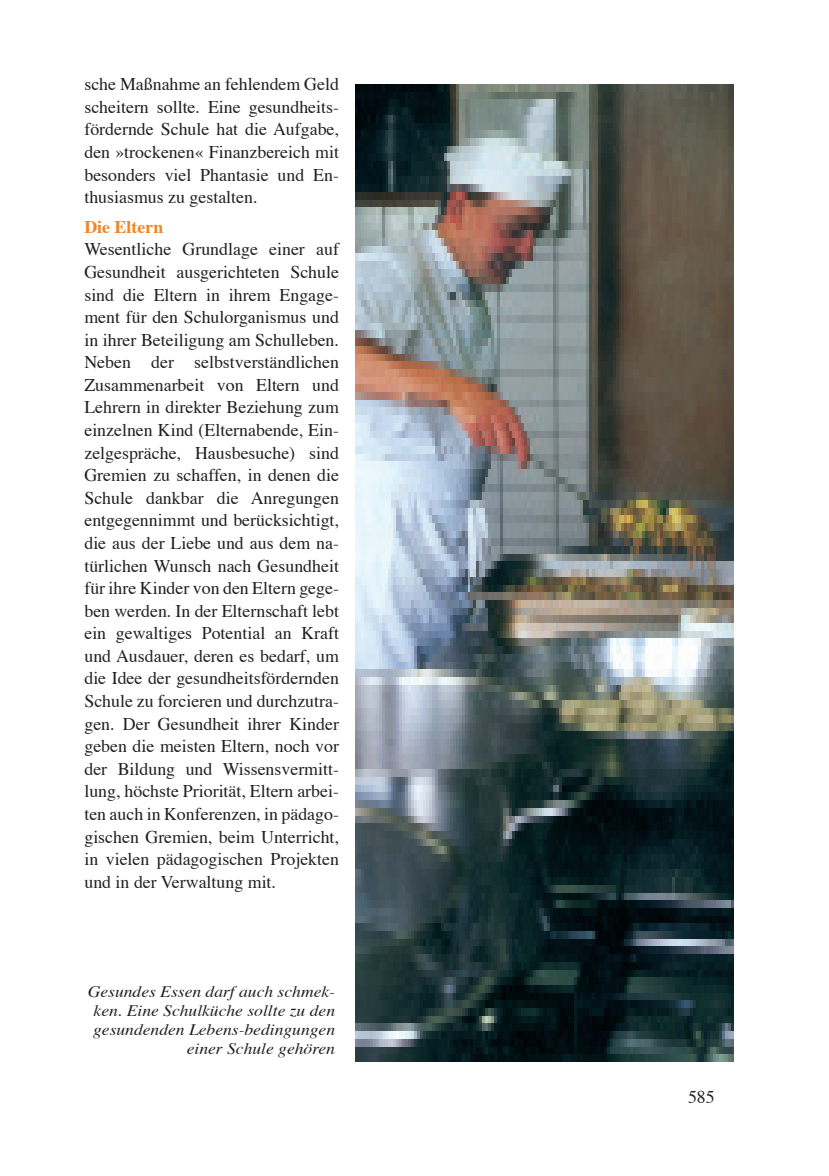
<style>
.page{position:relative;width:829px;height:1176px;background:#fff}
.page>*{position:absolute;margin:0;border:0;box-sizing:border-box;transform-origin:0 0}
.t1{font:17.85px/22.6px "Times";color:#231f20;text-align:justify}
.t2{font:700 17.85px "Times";color:#f58420}
.t3{font:italic 15.92px/19.1px "Times";color:#231f20;text-align:right;scale:1.1 1}
</style>
<div class="page">
<img style="left:355px;top:84px;width:378px;height:978px">
<p class="t1" style="left:84px;top:71px;width:256px">sche Maßnahme an fehlendem Geld scheitern sollte. Eine gesundheits&shy;fördernde Schule hat die Aufgabe, den »trockenen« Finanzbereich mit besonders viel Phantasie und En&shy;thusiasmus zu gestalten.</p>
<p class="t2" style="left:84px;top:210px;width:80px">Die Eltern</p>
<p class="t1" style="left:84px;top:236px;width:256px">Wesentliche Grundlage einer auf Gesundheit ausgerichteten Schule sind die Eltern in ihrem Engage&shy;ment für den Schulorganismus und in ihrer Beteiligung am Schulleben.<br>Neben der selbstverständlichen Zusammenarbeit von Eltern und Lehrern in direkter Beziehung zum einzelnen Kind (Elternabende, Ein&shy;zelgespräche, Hausbesuche) sind Gremien zu schaffen, in denen die Schule dankbar die Anregungen entgegennimmt und berücksichtigt, die aus der Liebe und aus dem na&shy;türlichen Wunsch nach Gesundheit für ihre Kinder von den Eltern gege&shy;ben werden. In der Elternschaft lebt ein gewaltiges Potential an Kraft und Ausdauer, deren es bedarf, um die Idee der gesundheitsfördernden Schule zu forcieren und durchzutra&shy;gen. Der Gesundheit ihrer Kinder geben die meisten Eltern, noch vor der Bildung und Wissensvermitt&shy;lung, höchste Priorität, Eltern arbei&shy;ten auch in Konferenzen, in pädago&shy;gischen Gremien, beim Unterricht, in vielen pädagogischen Projekten und in der Verwaltung mit.</p>
<p class="t3" style="left:88px;top:981px;width:226px">Gesundes Essen darf auch schmec&shy;ken. Eine Schulküche sollte zu den gesundenden Lebens-bedingungen einer Schule gehören</p>
<p class="t1" style="left:688px;top:1083px;width:28px">585</p>
</div>
